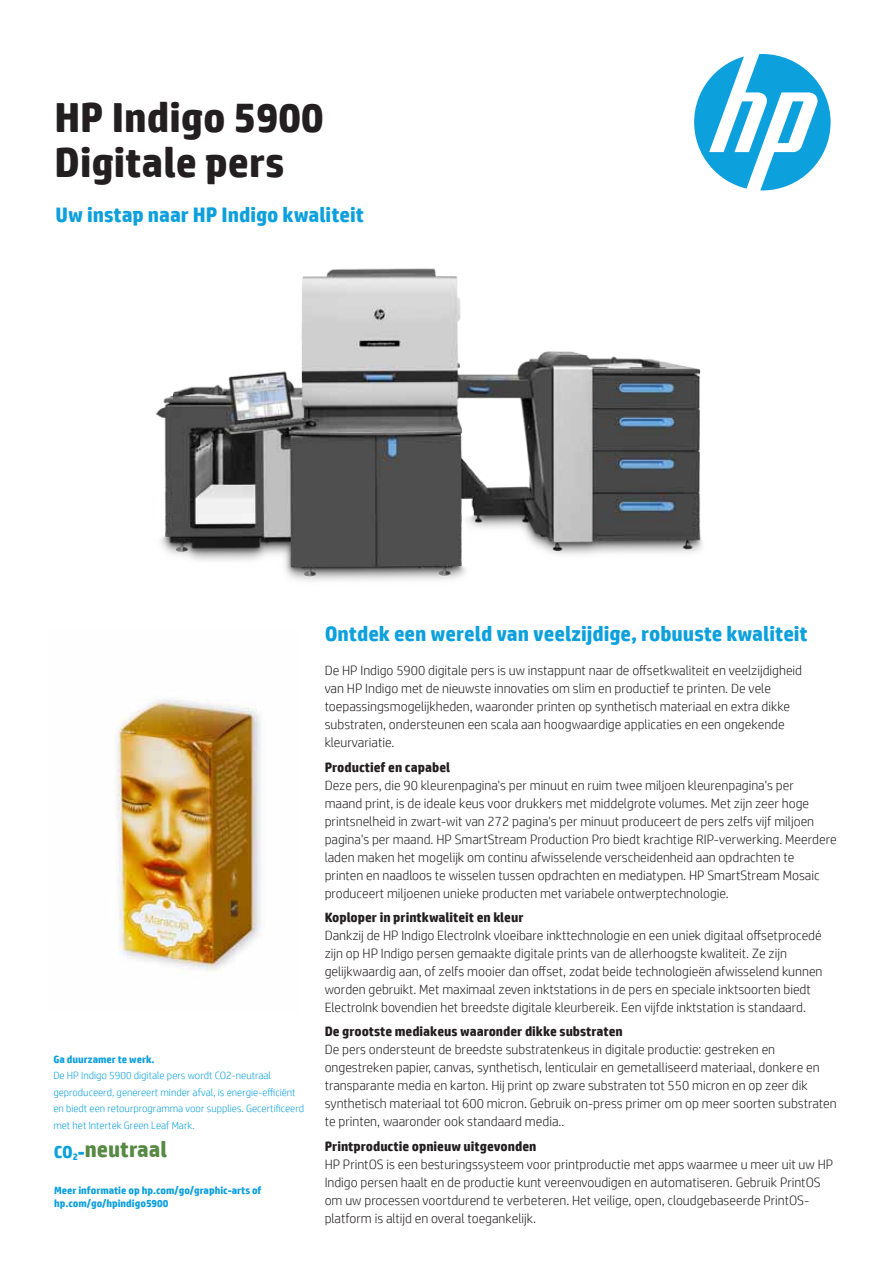
<style>
.page{position:relative;width:893px;height:1263px;background:#fff}
.page>*{position:absolute;margin:0;border:0;box-sizing:border-box;transform-origin:0 0}
.Headline_28_30{font:700 42px/45px "HP Simplified";color:#231f20}
.t1{font:700 22.35px "HP Simplified";color:#578943}
.Subhead_14_16_bold_b{font:700 21px "HP Simplified";color:#0ca0dd}
.Body{font:300 13.5px/18px "HP Simplified";color:#231f20}
.Body-2{font:300 10.5px/16.5px "HP Simplified";color:#0ca0dd}
.t2{font:700 10.5px/13.5px "HP Simplified";color:#0ca0dd}
.s1{font-weight:700}
.s2{font-size:17.4px;color:#0ca0dd}
.s3{font-size:17.85px;color:#0ca0dd}
</style>
<div class="page">
<img style="left:156px;top:268px;width:546px;height:313px">
<img style="left:117px;top:699px;width:144px;height:277px">
<svg style="left:694px;top:54px;width:137px;height:136px"></svg>
<p class="Headline_28_30" style="left:54px;top:95px;width:271px">HP Indigo 5900<br>Digitale pers</p>
<p class="Subhead_14_16_bold_b" style="left:56px;top:203px;width:310px">Uw instap naar HP Indigo kwaliteit</p>
<p class="Body-2" style="left:53px;top:1051px;width:252px"><span class="s1">Ga duurzamer te werk.<br></span>De HP Indigo 5900 digitale pers wordt CO2-neutraal geproduceerd, genereert minder afval, is energie-efficiënt en biedt een retourprogramma voor supplies. Gecertificeerd met het Intertek Green Leaf Mark.</p>
<p class="t1" style="left:54px;top:1136px;width:115px"><span class="s2">CO</span><sub>2</sub><span class="s3">-</span>neutraal</p>
<p class="t2" style="left:54px;top:1183px;width:209px">Meer informatie op hp.com/go/graphic-arts of hp.com/go/hpindigo5900</p>
<p class="t2" style="left:54px;top:1197px;width:128px">of hp.com/go/hpindigo5900</p>
<p class="Subhead_14_16_bold_b" style="left:325px;top:621px;width:485px">Ontdek een wereld van veelzijdige, robuuste kwaliteit</p>
<p class="Body" style="left:325px;top:661px;width:479px">De HP Indigo 5900 digitale pers is uw instappunt naar de offsetkwaliteit en veelzijdigheid van HP Indigo met de nieuwste innovaties om slim en productief te printen. De vele toepassingsmogelijkheden, waaronder printen op synthetisch materiaal en extra dikke substraten, ondersteunen een scala aan hoogwaardige applicaties en een ongekende kleurvariatie.</p>
<p class="Body" style="left:325px;top:758px;width:514px"><span class="s1">Productief en capabel<br></span>Deze pers, die 90 kleurenpagina's per minuut en ruim twee miljoen kleurenpagina's per<br>maand print, is de ideale keus voor drukkers met middelgrote volumes. Met zijn zeer hoge printsnelheid in zwart-wit van 272 pagina's per minuut produceert de pers zelfs vijf miljoen pagina's per maand. HP SmartStream Production Pro biedt krachtige RIP-verwerking. Meerdere laden maken het mogelijk om continu afwisselende verscheidenheid aan opdrachten te<br>printen en naadloos te wisselen tussen opdrachten en mediatypen. HP SmartStream Mosaic produceert miljoenen unieke producten met variabele ontwerptechnologie.</p>
<p class="Body" style="left:325px;top:908px;width:499px"><span class="s1">Koploper in printkwaliteit en kleur<br></span>Dankzij de HP Indigo ElectroInk vloeibare inkttechnologie en een uniek digitaal offsetprocedé zijn op HP Indigo persen gemaakte digitale prints van de allerhoogste kwaliteit. Ze zijn gelijkwaardig aan, of zelfs mooier dan offset, zodat beide technologieën afwisselend kunnen worden gebruikt. Met maximaal zeven inktstations in de pers en speciale inktsoorten biedt ElectroInk bovendien het breedste digitale kleurbereik. Een vijfde inktstation is standaard.</p>
<p class="Body" style="left:325px;top:1022px;width:514px"><span class="s1">De grootste mediakeus waaronder dikke substraten<br></span>De pers ondersteunt de breedste substratenkeus in digitale productie: gestreken en ongestreken papier, canvas, synthetisch, lenticulair en gemetalliseerd materiaal, donkere en transparante media en karton. Hij print op zware substraten tot 550 micron en op zeer dik synthetisch materiaal tot 600 micron. Gebruik on-press primer om op meer soorten substraten te printen, waaronder ook standaard media..</p>
<p class="Body" style="left:325px;top:1137px;width:510px"><span class="s1">Printproductie opnieuw uitgevonden<br></span>HP PrintOS is een besturingssysteem voor printproductie met apps waarmee u meer uit uw HP Indigo persen haalt en de productie kunt vereenvoudigen en automatiseren. Gebruik PrintOS om uw processen voortdurend te verbeteren. Het veilige, open, cloudgebaseerde PrintOS&shy;platform is altijd en overal toegankelijk.</p>
</div>
